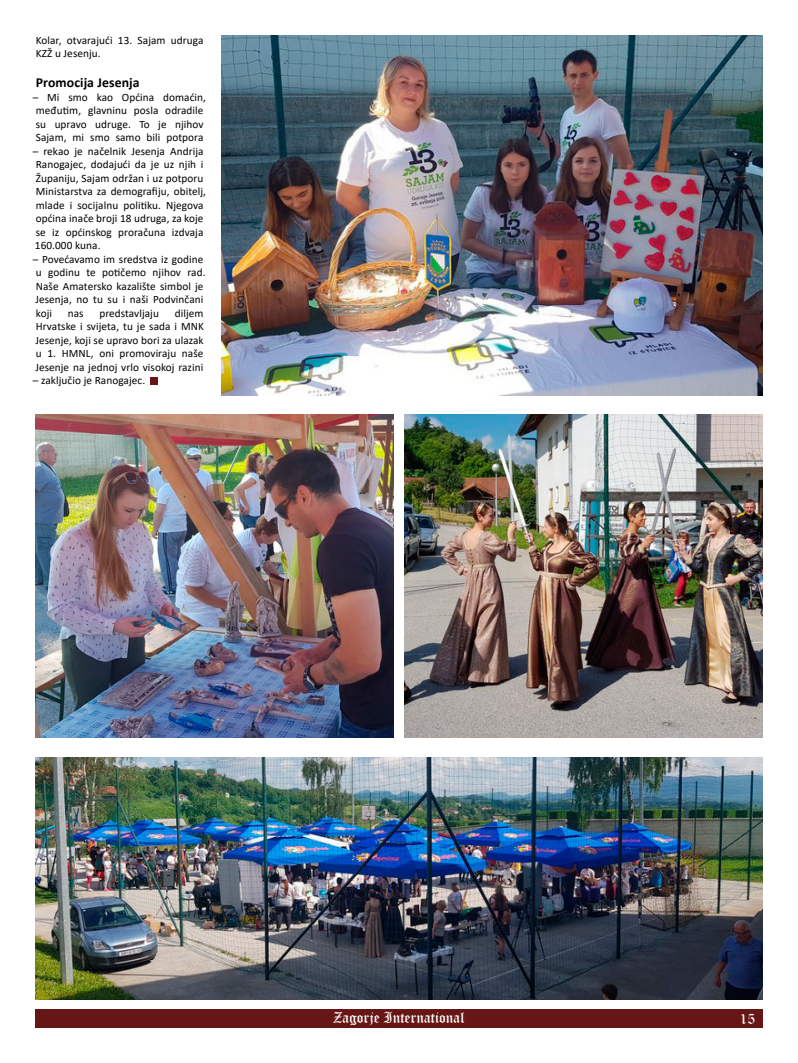
<style>
.page{position:relative;width:798px;height:1063px;background:#fff}
.page>*{position:absolute;margin:0;border:0;box-sizing:border-box;transform-origin:0 0}
.t1{font:15px "Old English Text";color:#fff}
.t2{font:700 13.75px "Calibri";letter-spacing:.005em;color:#000}
.t3{font:11.25px/13.5px "Calibri";letter-spacing:.005em;color:#000}
</style>
<div class="page">
<div style="left:35px;top:1009px;width:727px;height:19px;background:#661615"></div>
<img style="left:221px;top:35px;width:541px;height:360px">
<div style="left:150px;top:377px;width:7px;height:7px;background:#661615"></div>
<img style="left:35px;top:758px;width:727px;height:241px">
<img style="left:35px;top:415px;width:358px;height:323px">
<img style="left:405px;top:415px;width:357px;height:323px">
<p class="t3" style="left:36px;top:33px;width:169px">Kolar, otvarajući 13. Sajam udruga<br>KZŽ u Jesenju.</p>
<p class="t2" style="left:36px;top:73px;width:105px">Promocija Jesenja</p>
<p class="t3" style="left:33px;top:90px;width:175px">– Mi smo kao Općina domaćin, međutim, glavninu posla odradile su upravo udruge. To je njihov<br>Sajam, mi smo samo bili potpora</p>
<p class="t3" style="left:33px;top:144px;width:175px">– rekao je načelnik Jesenja Andrija Ranogajec, dodajući da je uz njih i Županiju, Sajam održan i uz potporu Ministarstva za demografiju, obitelj, mlade i socijalnu politiku. Njegova općina inače broji 18 udruga, za koje se iz općinskog proračuna izdvaja 160.000 kuna.</p>
<p class="t3" style="left:33px;top:252px;width:174px">– Povećavamo im sredstva iz godine u godinu te potičemo njihov rad.<br>Naše Amatersko kazalište simbol je<br>Jesenja, no tu su i naši Podvinčani koji</p>
<p class="t3" style="left:35px;top:306px;width:170px;text-align:justify;text-indent:139px">diljem Hrvatske i svijeta, tu je sada i MNK Jesenje, koji se upravo bori za ulazak u 1. HMNL, oni promoviraju naše Jesenje na jednoj vrlo visokoj razini</p>
<p class="t3" style="left:33px;top:374px;width:114px">– zaključio je Ranogajec.</p>
<p class="t3" style="left:68px;top:306px;width:17px">nas</p>
<p class="t3" style="left:99px;top:306px;width:61px">predstavljaju</p>
<h1 class="t1" style="left:333px;top:1008px;width:133px">Zagorje International</h1>
<h1 class="t1" style="left:739px;top:1009px;width:17px">15</h1>
</div>
